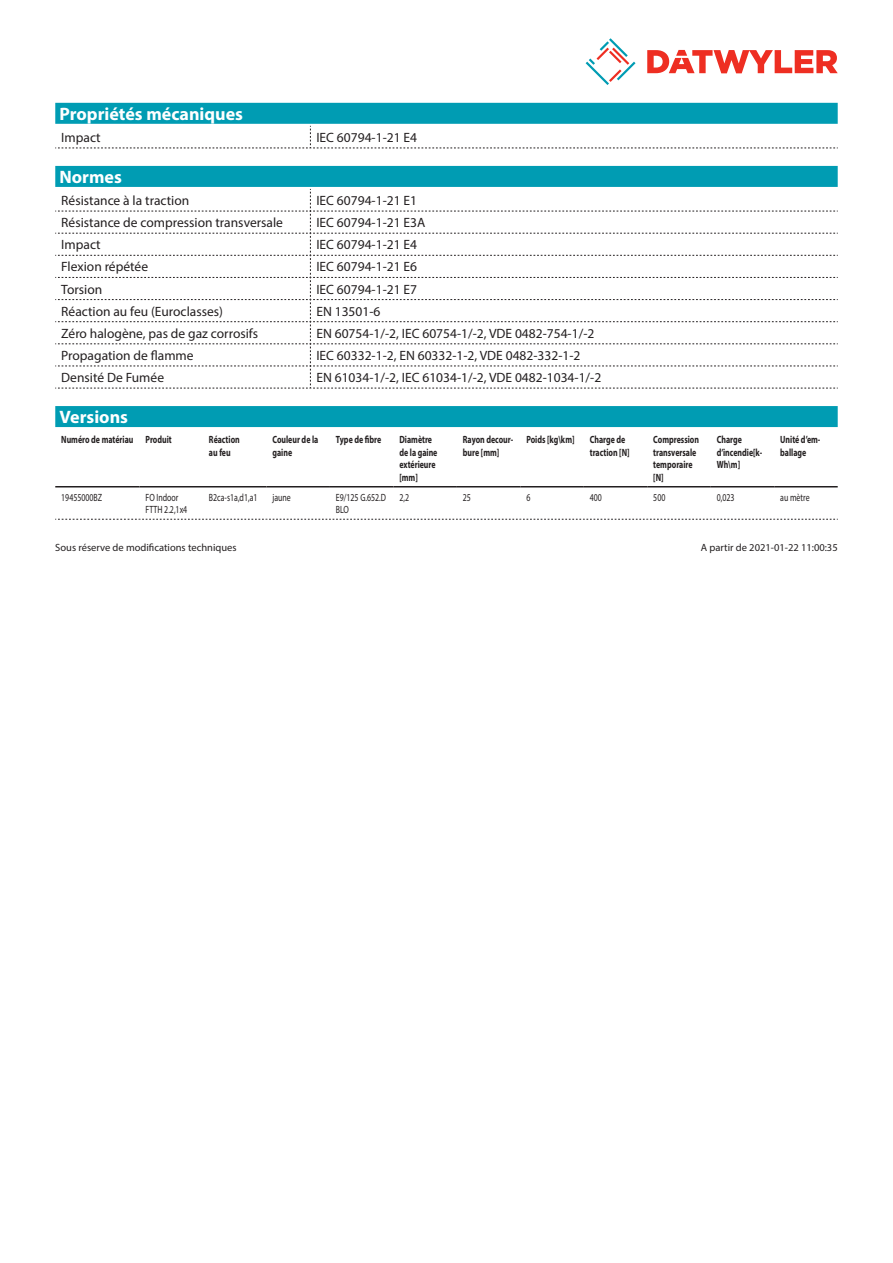
<style>
.page{position:relative;width:893px;height:1263px;background:#fff}
.page>*{position:absolute;margin:0;border:0;box-sizing:border-box;transform-origin:0 0}
.Standard_Head_Proper{font:700 18px "Myriad Pro";color:#fff}
.myriad_light_propert{font:13.5px "Myriad Pro";color:#231f20}
.myriadbold{font:700 10.5px/12.6px "Myriad Pro";color:#231f20;scale:.75 1}
.myriadlight{font:10.5px/12.6px "Myriad Pro";color:#231f20;scale:.75 1}
.Footnote{font:10.5px "Myriad Pro";color:#231f20}
</style>
<div class="page">
<svg style="left:586px;top:38px;width:49px;height:47px"></svg>
<svg style="left:647px;top:50px;width:191px;height:23px"></svg>
<div style="left:55px;top:166px;width:783px;height:21px;background:#009cb3"></div>
<svg style="left:55px;top:189px;width:783px;height:200px"></svg>
<div style="left:55px;top:103px;width:783px;height:21px;background:#009cb3"></div>
<svg style="left:55px;top:126px;width:783px;height:23px"></svg>
<div style="left:55px;top:406px;width:783px;height:21px;background:#009cb3"></div>
<hr style="left:55px;top:486px;width:85px;height:1px;background:#231f20">
<hr style="left:140px;top:486px;width:63px;height:1px;background:#231f20">
<hr style="left:203px;top:486px;width:63px;height:1px;background:#231f20">
<hr style="left:266px;top:486px;width:64px;height:1px;background:#231f20">
<hr style="left:330px;top:486px;width:63px;height:1px;background:#231f20">
<hr style="left:393px;top:486px;width:64px;height:1px;background:#231f20">
<hr style="left:457px;top:486px;width:63px;height:1px;background:#231f20">
<hr style="left:520px;top:486px;width:64px;height:1px;background:#231f20">
<hr style="left:584px;top:486px;width:63px;height:1px;background:#231f20">
<hr style="left:647px;top:486px;width:64px;height:1px;background:#231f20">
<hr style="left:711px;top:486px;width:63px;height:1px;background:#231f20">
<hr style="left:774px;top:486px;width:64px;height:1px;background:#231f20">
<svg style="left:55px;top:519px;width:783px;height:1px"></svg>
<p class="Standard_Head_Proper" style="left:60px;top:102px;width:185px">Propriétés mécaniques</p>
<p class="myriad_light_propert" style="left:61px;top:129px;width:41px">Impact</p>
<p class="myriad_light_propert" style="left:316px;top:129px;width:102px">IEC 60794-1-21 E4</p>
<p class="Standard_Head_Proper" style="left:60px;top:165px;width:64px">Normes</p>
<p class="myriad_light_propert" style="left:61px;top:192px;width:129px">Résistance à la traction</p>
<p class="myriad_light_propert" style="left:316px;top:192px;width:102px">IEC 60794-1-21 E1</p>
<p class="myriad_light_propert" style="left:61px;top:214px;width:223px">Résistance de compression transversale</p>
<p class="myriad_light_propert" style="left:316px;top:214px;width:110px">IEC 60794-1-21 E3A</p>
<p class="myriad_light_propert" style="left:61px;top:236px;width:41px">Impact</p>
<p class="myriad_light_propert" style="left:316px;top:236px;width:102px">IEC 60794-1-21 E4</p>
<p class="myriad_light_propert" style="left:61px;top:259px;width:88px">Flexion répétée</p>
<p class="myriad_light_propert" style="left:316px;top:259px;width:102px">IEC 60794-1-21 E6</p>
<p class="myriad_light_propert" style="left:61px;top:281px;width:42px">Torsion</p>
<p class="myriad_light_propert" style="left:316px;top:281px;width:102px">IEC 60794-1-21 E7</p>
<p class="myriad_light_propert" style="left:61px;top:303px;width:163px">Réaction au feu (Euroclasses)</p>
<p class="myriad_light_propert" style="left:316px;top:303px;width:66px">EN 13501-6</p>
<p class="myriad_light_propert" style="left:61px;top:325px;width:198px">Zéro halogène, pas de gaz corrosifs</p>
<p class="myriad_light_propert" style="left:316px;top:325px;width:279px">EN 60754-1/-2, IEC 60754-1/-2, VDE 0482-754-1/-2</p>
<p class="myriad_light_propert" style="left:61px;top:347px;width:134px">Propagation de flamme</p>
<p class="myriad_light_propert" style="left:316px;top:347px;width:266px">IEC 60332-1-2, EN 60332-1-2, VDE 0482-332-1-2</p>
<p class="myriad_light_propert" style="left:61px;top:369px;width:104px">Densité De Fumée</p>
<p class="myriad_light_propert" style="left:316px;top:369px;width:286px">EN 61034-1/-2, IEC 61034-1/-2, VDE 0482-1034-1/-2</p>
<p class="Standard_Head_Proper" style="left:60px;top:405px;width:70px">Versions</p>
<p class="myriadbold" style="left:61px;top:433px;width:98px">Numéro de matériau</p>
<p class="myriadbold" style="left:146px;top:433px;width:37px">Produit</p>
<p class="myriadbold" style="left:209px;top:433px;width:43px">Réaction au feu</p>
<p class="myriadbold" style="left:272px;top:433px;width:63px">Couleur de la gaine</p>
<p class="myriadbold" style="left:336px;top:433px;width:62px">Type de fibre</p>
<p class="myriadbold" style="left:399px;top:433px;width:52px">Diamètre de la gaine extérieure [mm]</p>
<p class="myriadbold" style="left:463px;top:433px;width:69px">Rayon decour&shy;bure [mm]</p>
<p class="myriadbold" style="left:526px;top:433px;width:66px">Poids [kg\km]</p>
<p class="myriadbold" style="left:590px;top:433px;width:55px">Charge de traction [N]</p>
<p class="myriadbold" style="left:653px;top:433px;width:63px">Compression transversale temporaire [N]</p>
<p class="myriadbold" style="left:717px;top:433px;width:62px">Charge d’incendie[k-<br>Wh\m]</p>
<p class="myriadbold" style="left:780px;top:433px;width:55px">Unité d’em&shy;ballage</p>
<p class="myriadlight" style="left:61px;top:491px;width:56px">19455000BZ</p>
<p class="myriadlight" style="left:146px;top:491px;width:57px">FO Indoor<br>FTTH 2.2,1x4</p>
<p class="myriadlight" style="left:209px;top:491px;width:66px">B2ca-s1a,d1,a1</p>
<p class="myriadlight" style="left:272px;top:491px;width:26px">jaune</p>
<p class="myriadlight" style="left:336px;top:491px;width:68px">E9/125 G.652.D<br>BLO</p>
<p class="myriadlight" style="left:399px;top:491px;width:14px">2,2</p>
<p class="myriadlight" style="left:463px;top:491px;width:12px">25</p>
<p class="myriadlight" style="left:526px;top:491px;width:7px">6</p>
<p class="myriadlight" style="left:590px;top:491px;width:18px">400</p>
<p class="myriadlight" style="left:653px;top:491px;width:18px">500</p>
<p class="myriadlight" style="left:717px;top:491px;width:25px">0,023</p>
<p class="myriadlight" style="left:780px;top:491px;width:41px">au mètre</p>
<p class="Footnote" style="left:55px;top:541px;width:183px">Sous réserve de modifications techniques</p>
<p class="Footnote" style="left:701px;top:541px;width:138px">A partir de 2021-01-22 11:00:35</p>
</div>
